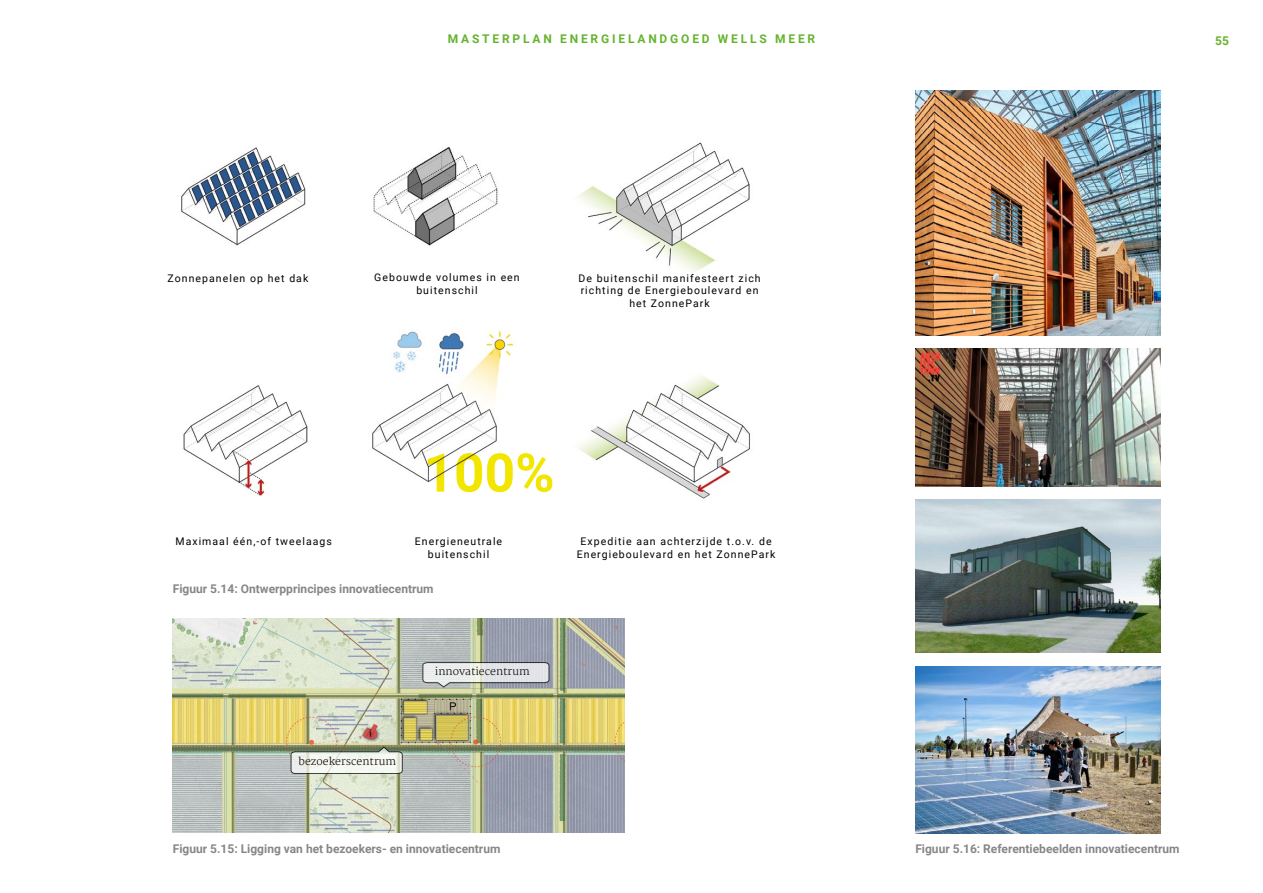
<style>
.page{position:relative;width:1263px;height:893px;background:#fff}
.page>*{position:absolute;margin:0;border:0;box-sizing:border-box;transform-origin:0 0}
.t1{font:700 53.25px "Roboto";color:#f2e500}
.t2{font:700 12px "Roboto";color:#878787}
.t3{font:700 12px "Roboto";letter-spacing:.235em;color:#64b42e}
.t4{font:10.5px/12.6px "Roboto";letter-spacing:.1em;color:#000;text-align:center}
.t5{font:300 10.5px "Merriweather";color:#000}
</style>
<div class="page">
<img style="left:373px;top:146px;width:125px;height:100px">
<img style="left:183px;top:385px;width:125px;height:111px">
<img style="left:577px;top:142px;width:173px;height:130px">
<img style="left:578px;top:376px;width:172px;height:123px">
<img style="left:181px;top:147px;width:125px;height:99px">
<img style="left:372px;top:330px;width:142px;height:153px">
<img style="left:915px;top:91px;width:245px;height:245px">
<img style="left:915px;top:349px;width:245px;height:138px">
<img style="left:915px;top:500px;width:245px;height:152px">
<img style="left:173px;top:619px;width:451px;height:213px">
<svg style="left:291px;top:747px;width:112px;height:27px"></svg>
<svg style="left:422px;top:662px;width:127px;height:25px;background:#cdcfd0"></svg>
<img style="left:915px;top:666px;width:245px;height:168px">
<p class="t3" style="left:448px;top:30px;width:369px">MASTERPLAN ENERGIELANDGOED WELLS MEER</p>
<p class="t3" style="left:1215px;top:32px;width:15px">55</p>
<p class="t4" style="left:168px;top:271px;width:142px">Zonnepanelen op het dak</p>
<p class="t4" style="left:374px;top:271px;width:147px">Gebouwde volumes in een buitenschil</p>
<p class="t4" style="left:578px;top:271px;width:184px">De buitenschil manifesteert zich richting de Energieboulevard en het ZonnePark</p>
<p class="t4" style="left:175px;top:535px;width:158px">Maximaal één,-of tweelaags</p>
<h1 class="t1" style="left:423px;top:435px;width:133px">100%</h1>
<p class="t4" style="left:415px;top:535px;width:89px">Energieneutrale buitenschil</p>
<p class="t4" style="left:577px;top:535px;width:200px">Expeditie aan achterzijde t.o.v. de<br>Energieboulevard en het ZonnePark</p>
<p class="t2" style="left:173px;top:581px;width:262px">Figuur 5.14: Ontwerpprincipes innovatiecentrum</p>
<p class="t5" style="left:299px;top:755px;width:99px">bezoekerscentrum</p>
<p class="t5" style="left:435px;top:665px;width:96px">innovatiecentrum</p>
<p class="t2" style="left:173px;top:840px;width:329px">Figuur 5.15: Ligging van het bezoekers- en innovatiecentrum</p>
<p class="t2" style="left:915px;top:840px;width:266px">Figuur 5.16: Referentiebeelden innovatiecentrum</p>
</div>
